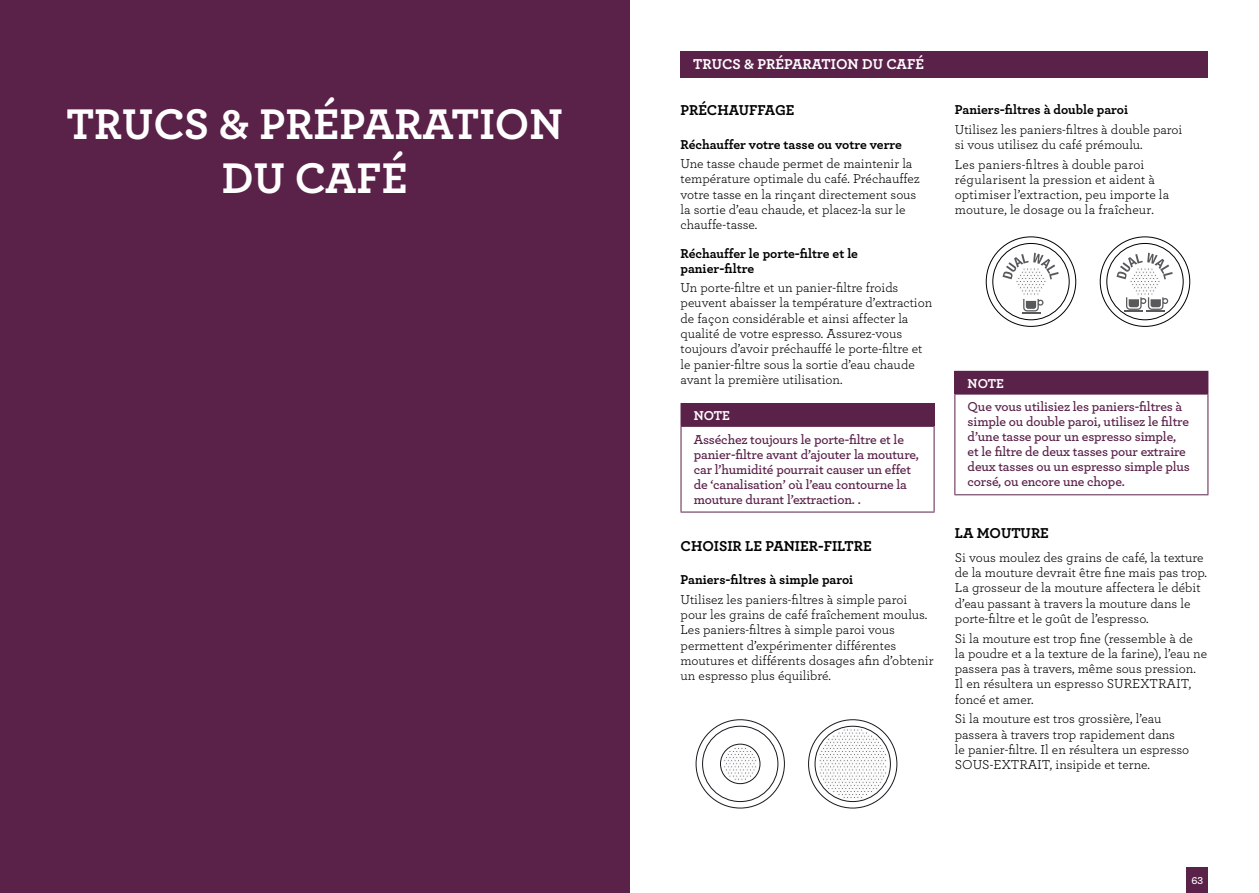
<style>
.page{position:relative;width:1259px;height:893px;background:#fff}
.page>*{position:absolute;margin:0;border:0;box-sizing:border-box;transform-origin:0 0}
.t1{font:45px/54px "Archer Bold LF";color:#fff;text-align:center}
.t2{font:15px "Archer Bold LF";color:#000}
.t3{font:15px "Archer Bold LF";color:#fff}
.t4{font:13.5px/15.3px "Archer Book LF";color:#000}
.t5{font:13.5px/15px "Archer Semibold LF";letter-spacing:-.01em;color:#5a2149}
.t6{font:13.5px/14.2px "Archer Bold LF";color:#000}
.t7{font:13.5px "Archer Bold LF";color:#fff}
.t8{font:10.5px "Archer Semibold LF";color:#fff}
</style>
<div class="page">
<div style="left:1186px;top:867px;width:22px;height:26px;background:#5a2149"></div>
<div style="left:0;top:0;width:629px;height:893px;background:#5a2149"></div>
<div style="left:680px;top:51px;width:528px;height:27px;background:#5a2149"></div>
<div style="left:681px;top:404px;width:253px;height:22px;background:#5a2149"></div>
<svg style="left:680px;top:404px;width:1px;height:22px"></svg>
<hr style="left:680px;top:403px;width:254px;height:1px;background:#5a2149">
<hr style="left:680px;top:427px;width:1px;height:85px;background:#5a2149">
<hr style="left:933px;top:427px;width:1px;height:85px;background:#5a2149">
<hr style="left:680px;top:512px;width:254px;height:1px;background:#5a2149">
<hr style="left:680px;top:426px;width:254px;height:1px;background:#5a2149">
<div style="left:702px;top:726px;width:76px;height:76px;border:1px solid #1a181d;border-radius:50%"></div>
<div style="left:720px;top:744px;width:40px;height:40px;border:1px solid #1a181d;border-radius:50%"></div>
<svg style="left:808px;top:720px;width:89px;height:88px"></svg>
<div style="left:815px;top:726px;width:75px;height:76px;border:1px solid #1a181d;border-radius:50%"></div>
<svg style="left:723px;top:747px;width:34px;height:33px"></svg>
<svg style="left:819px;top:729px;width:67px;height:70px"></svg>
<div style="left:992px;top:243px;width:77px;height:77px;border:1px solid #000;border-radius:50%"></div>
<svg style="left:1100px;top:237px;width:89px;height:89px"></svg>
<div style="left:1106px;top:243px;width:77px;height:77px;border:1px solid #000;border-radius:50%"></div>
<svg style="left:1002px;top:253px;width:56px;height:61px"></svg>
<svg style="left:1116px;top:253px;width:56px;height:59px"></svg>
<div style="left:955px;top:371px;width:253px;height:23px;background:#5a2149"></div>
<svg style="left:954px;top:372px;width:1px;height:22px"></svg>
<hr style="left:954px;top:371px;width:254px;height:1px;background:#5a2149">
<hr style="left:954px;top:395px;width:1px;height:99px;background:#5a2149">
<hr style="left:1207px;top:395px;width:1px;height:99px;background:#5a2149">
<hr style="left:954px;top:494px;width:254px;height:1px;background:#5a2149">
<hr style="left:954px;top:394px;width:254px;height:1px;background:#5a2149">
<h1 class="t1" style="left:67px;top:96px;width:462px">TRUCS &amp; PRÉPARATION<br>DU CAFÉ</h1>
<p class="t3" style="left:693px;top:55px;width:223px">TRUCS &amp; PRÉPARATION DU CAFÉ</p>
<p class="t2" style="left:680px;top:101px;width:115px">PRÉCHAUFFAGE</p>
<p class="t6" style="left:680px;top:137px;width:223px">Réchauffer votre tasse ou votre verre</p>
<p class="t4" style="left:680px;top:156px;width:241px">Une tasse chaude permet de maintenir la température optimale du café. Préchauffez votre tasse en la rinçant directement sous la sortie d’eau chaude, et placez-la sur le chauffe-tasse.</p>
<p class="t6" style="left:680px;top:246px;width:179px">Réchauffer le porte-filtre et le panier-filtre</p>
<p class="t4" style="left:680px;top:280px;width:253px">Un porte-filtre et un panier-filtre froids peuvent abaisser la température d’extraction de façon considérable et ainsi affecter la qualité de votre espresso. Assurez-vous toujours d’avoir préchauffé le porte-filtre et le panier-filtre sous la sortie d’eau chaude avant la première utilisation.</p>
<p class="t7" style="left:694px;top:407px;width:11px">NOT</p>
<p class="t7" style="left:722px;top:407px;width:9px">E</p>
<p class="t5" style="left:694px;top:431px;width:227px">Asséchez toujours le porte-filtre et le panier-filtre avant d’ajouter la mouture, car l’humidité pourrait causer un effet de ‘canalisation’ où l’eau contourne la mouture durant l’extraction. .</p>
<p class="t2" style="left:680px;top:537px;width:193px">CHOISIR LE PANIER-FILTRE</p>
<p class="t6" style="left:680px;top:572px;width:174px">Paniers-filtres à simple paroi</p>
<p class="t4" style="left:680px;top:591px;width:254px">Utilisez les paniers-filtres à simple paroi pour les grains de café fraîchement moulus.<br>Les paniers-filtres à simple paroi vous permettent d’expérimenter différentes moutures et différents dosages afin d’obtenir un espresso plus équilibré.</p>
<p class="t6" style="left:955px;top:102px;width:175px">Paniers-filtres à double paroi</p>
<p class="t4" style="left:955px;top:121px;width:229px">Utilisez les paniers-filtres à double paroi si vous utilisez du café prémoulu.</p>
<p class="t4" style="left:955px;top:156px;width:216px">Les paniers-filtres à double paroi régularisent la pression et aident à optimiser l’extraction, peu importe la mouture, le dosage ou la fraîcheur.</p>
<p class="t7" style="left:967px;top:375px;width:11px">NOT</p>
<p class="t7" style="left:996px;top:375px;width:9px">E</p>
<p class="t5" style="left:967px;top:399px;width:224px">Que vous utilisiez les paniers-filtres à simple ou double paroi, utilisez le filtre d’une tasse pour un espresso simple, et le filtre de deux tasses pour extraire deux tasses ou un espresso simple plus corsé, ou encore une chope.</p>
<p class="t2" style="left:955px;top:524px;width:96px">LA MOUTURE</p>
<p class="t4" style="left:955px;top:549px;width:254px">Si vous moulez des grains de café, la texture de la mouture devrait être fine mais pas trop.<br>La grosseur de la mouture affectera le débit d’eau passant à travers la mouture dans le porte-filtre et le goût de l’espresso.</p>
<p class="t4" style="left:955px;top:630px;width:254px">Si la mouture est trop fine (ressemble à de<br>la poudre et a la texture de la farine), l’eau ne passera pas à travers, même sous pression.<br>Il en résultera un espresso SUREXTRAIT, foncé et amer.</p>
<p class="t4" style="left:955px;top:711px;width:236px">Si la mouture est tros grossière, l’eau passera à travers trop rapidement dans<br>le panier-filtre. Il en résultera un espresso SOUS-EXTRAIT, insipide et terne.</p>
<p class="t8" style="left:1191px;top:874px;width:13px">63</p>
</div>
